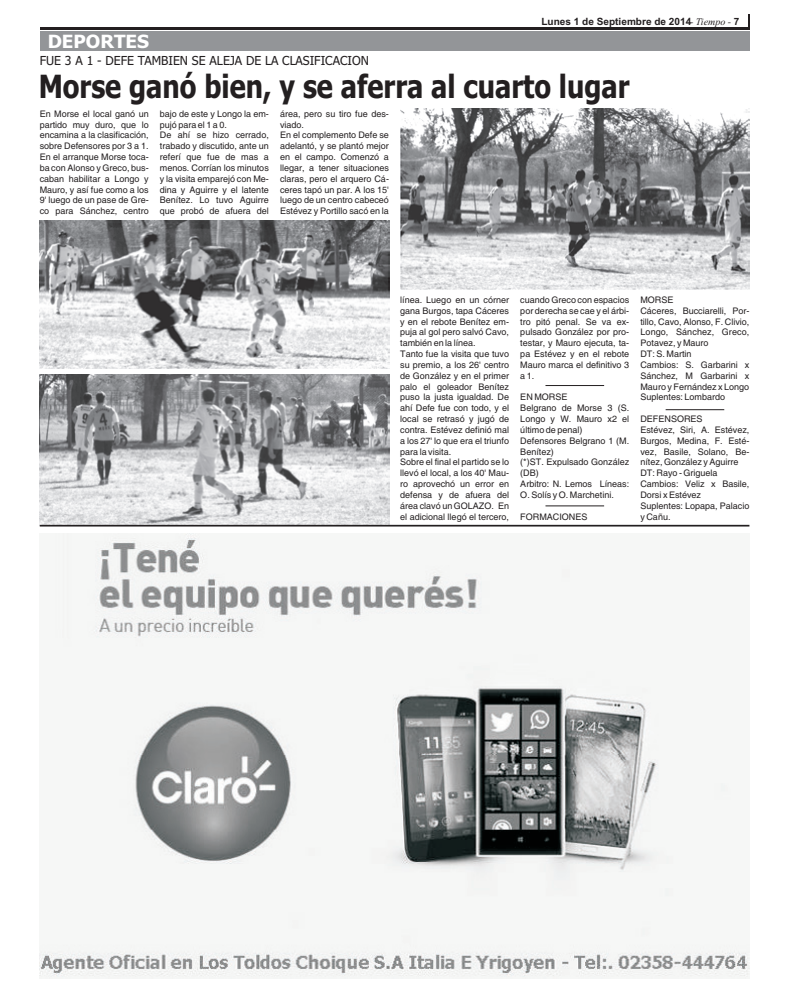
<style>
.page{position:relative;width:789px;height:993px;background:#fff}
.page>*{position:absolute;margin:0;border:0;box-sizing:border-box;transform-origin:0 0}
.t1{font:700 32px "Tahoma";color:#231f20;scale:.84 1}
.t2{font:700 18.2px "Tahoma";color:#fff}
.t3{font:12.4px "Tahoma";color:#231f20}
.t4{font:700 10px "Arial";color:#231f20}
.t5{font:9px/10.8px "Helvetica";color:#231f20}
.s1{font-family:"Times New Roman";font-weight:400;font-style:italic}
</style>
<div class="page">
<img style="left:40px;top:375px;width:349px;height:149px">
<img style="left:40px;top:220px;width:349px;height:148px">
<img style="left:400px;top:108px;width:349px;height:181px">
<svg style="left:748px;top:14px;width:1px;height:14px"></svg>
<hr style="left:40px;top:28px;width:709px;height:2px;background:#231f20">
<div style="left:40px;top:32px;width:709px;height:19px;background:#939598"></div>
<img style="left:40px;top:533px;width:709px;height:445px">
<hr style="left:40px;top:524px;width:709px;height:2px;background:#231f20">
<hr style="left:545px;top:385px;width:58px;height:1px;background:#231f20">
<hr style="left:665px;top:409px;width:58px;height:1px;background:#231f20">
<hr style="left:545px;top:505px;width:58px;height:1px;background:#231f20">
<h2 class="t2" style="left:48px;top:34px;width:103px">DEPORTES</h2>
<p class="t4" style="left:541px;top:17px;width:199px">Lunes 1 de Septiembre de 2014<span class="s1">- Tiempo -</span> 7</p>
<h3 class="t3" style="left:40px;top:55px;width:330px">FUE 3 A 1 - DEFE TAMBIEN SE ALEJA DE LA CLASIFICACION</h3>
<h1 class="t1" style="left:39px;top:73px;width:704px">Morse ganó bien, y se aferra al cuarto lugar</h1>
<p class="t5" style="left:40px;top:109px;width:110px;text-align:justify">En Morse el local ganó un partido muy duro, que lo encamina a la clasificación, sobre Defensores por 3 a 1.<br>En el arranque Morse toca&shy;ba con Alonso y Greco, bus&shy;caban habilitar a Longo y Mauro, y así fue como a los 9' luego de un pase de Gre&shy;co para Sánchez, centro</p>
<p class="t5" style="left:160px;top:109px;width:110px">bajo de este y Longo la em&shy;pujó para el 1 a 0.<br>De ahí se hizo cerrado, trabado y discutido, ante un referí que fue de mas a menos. Corrían los minutos y la visita emparejó con Me&shy;dina y Aguirre y el latente<br>Benítez. Lo tuvo Aguirre que probó de afuera del</p>
<p class="t5" style="left:280px;top:109px;width:110px">área, pero su tiro fue des&shy;viado.<br>En el complemento Defe se adelantó, y se plantó mejor en el campo. Comenzó a llegar, a tener situaciones claras, pero el arquero Cá&shy;ceres tapó un par. A los 15' luego de un centro cabeceó<br>Estévez y Portillo sacó en la</p>
<p class="t5" style="left:400px;top:295px;width:110px">línea. Luego en un córner gana Burgos, tapa Cáceres y en el rebote Benítez em&shy;puja al gol pero salvó Cavo, también en la línea.<br>Tanto fue la visita que tuvo su premio, a los 26' centro de González y en el primer palo el goleador Benítez puso la justa igualdad. De ahí Defe fue con todo, y el local se retrasó y jugó de contra. Estévez definió mal a los 27' lo que era el triunfo para la visita.<br>Sobre el final el partido se lo llevó el local, a los 40' Mau&shy;ro aprovechó un error en defensa y de afuera del área clavó un GOLAZO. En el adicional llegó el tercero,</p>
<p class="t5" style="left:520px;top:295px;width:110px;text-align:justify">cuando Greco con espacios por derecha se cae y el árbi&shy;tro pitó penal. Se va ex&shy;pulsado González por pro&shy;testar, y Mauro ejecuta, ta&shy;pa Estévez y en el rebote Mauro marca el definitivo 3 a 1.</p>
<p class="t5" style="left:520px;top:392px;width:110px">EN MORSE<br>Belgrano de Morse 3 (S.<br>Longo y W. Mauro x2 el último de penal)<br>Defensores Belgrano 1 (M.<br>Benítez)<br>(*)ST. Expulsado González (DB)<br>Arbitro: N. Lemos Líneas:<br>O. Solís y O. Marchetini.</p>
<p class="t5" style="left:520px;top:511px;width:69px">FORMACIONES</p>
<p class="t5" style="left:640px;top:295px;width:110px">MORSE<br>Cáceres, Bucciarelli, Por&shy;tillo, Cavo, Alonso, F. Clivio,<br>Longo, Sánchez, Greco,<br>Potavez, y Mauro<br>DT: S. Martin<br>Cambios: S. Garbarini x<br>Sánchez, M Garbarini x<br>Mauro y Fernández x Longo<br>Suplentes: Lombardo</p>
<p class="t5" style="left:640px;top:414px;width:110px">DEFENSORES<br>Estévez, Siri, A. Estévez,<br>Burgos, Medina, F. Esté&shy;vez, Basile, Solano, Be&shy;nítez, González y Aguirre<br>DT: Rayo - Griguela<br>Cambios: Veliz x Basile,<br>Dorsi x Estévez<br>Suplentes: Lopapa, Palacio y Cañu.</p>
</div>
